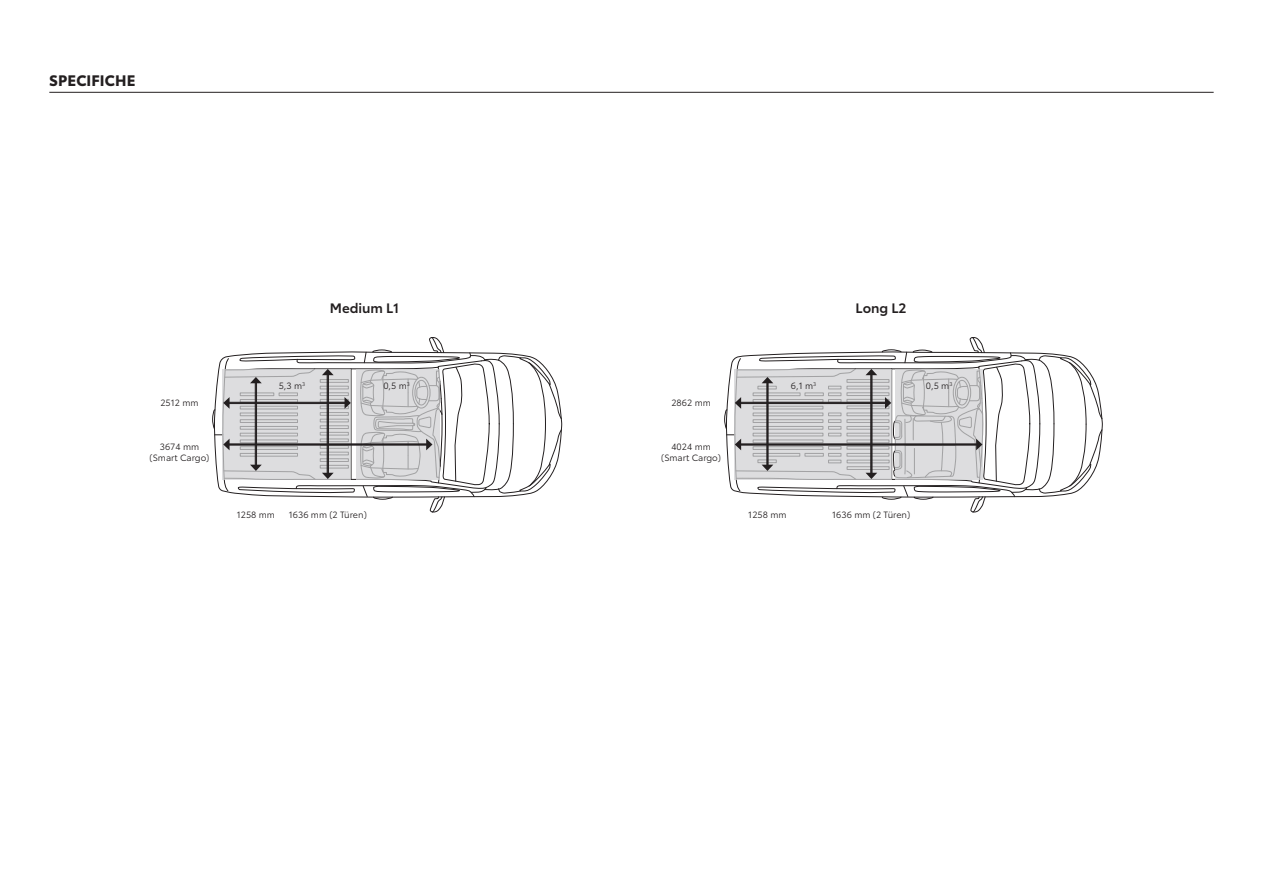
<style>
.page{position:relative;width:1263px;height:893px;background:#fff}
.page>*{position:absolute;margin:0;border:0;box-sizing:border-box;transform-origin:0 0}
.t1{font:700 15px "Toyota Type";letter-spacing:.01em;color:#231f20}
.t2{font:600 13.5px "Toyota Type";color:#231f20}
.t3{font:9px/10.8px "Toyota Type";color:#231f20;text-align:center}
</style>
<div class="page">
<hr style="left:49px;top:92px;width:1165px;height:1px;background:#231f20">
<svg style="left:212px;top:337px;width:350px;height:175px"></svg>
<svg style="left:724px;top:337px;width:378px;height:175px"></svg>
<h1 class="t1" style="left:49px;top:69px;width:88px">SPECIFICHE</h1>
<h2 class="t2" style="left:330px;top:297px;width:71px">Medium L1</h2>
<h2 class="t2" style="left:855px;top:297px;width:52px">Long L2</h2>
<p class="t3" style="left:279px;top:379px;width:28px">5,3 m<sup>3</sup></p>
<p class="t3" style="left:791px;top:379px;width:27px">6,1 m<sup>3</sup></p>
<p class="t3" style="left:383px;top:379px;width:28px">0,5 m<sup>3</sup></p>
<p class="t3" style="left:926px;top:379px;width:28px">0,5 m<sup>3</sup></p>
<p class="t3" style="left:160px;top:397px;width:40px">2512 mm</p>
<p class="t3" style="left:671px;top:397px;width:41px">2862 mm</p>
<p class="t3" style="left:150px;top:441px;width:61px">3674 mm (Smart Cargo)</p>
<p class="t3" style="left:661px;top:441px;width:61px">4024 mm (Smart Cargo)</p>
<p class="t3" style="left:237px;top:508px;width:40px">1258 mm</p>
<p class="t3" style="left:289px;top:508px;width:79px">1636 mm (2 Türen)</p>
<p class="t3" style="left:748px;top:508px;width:40px">1258 mm</p>
<p class="t3" style="left:832px;top:508px;width:79px">1636 mm (2 Türen)</p>
</div>
